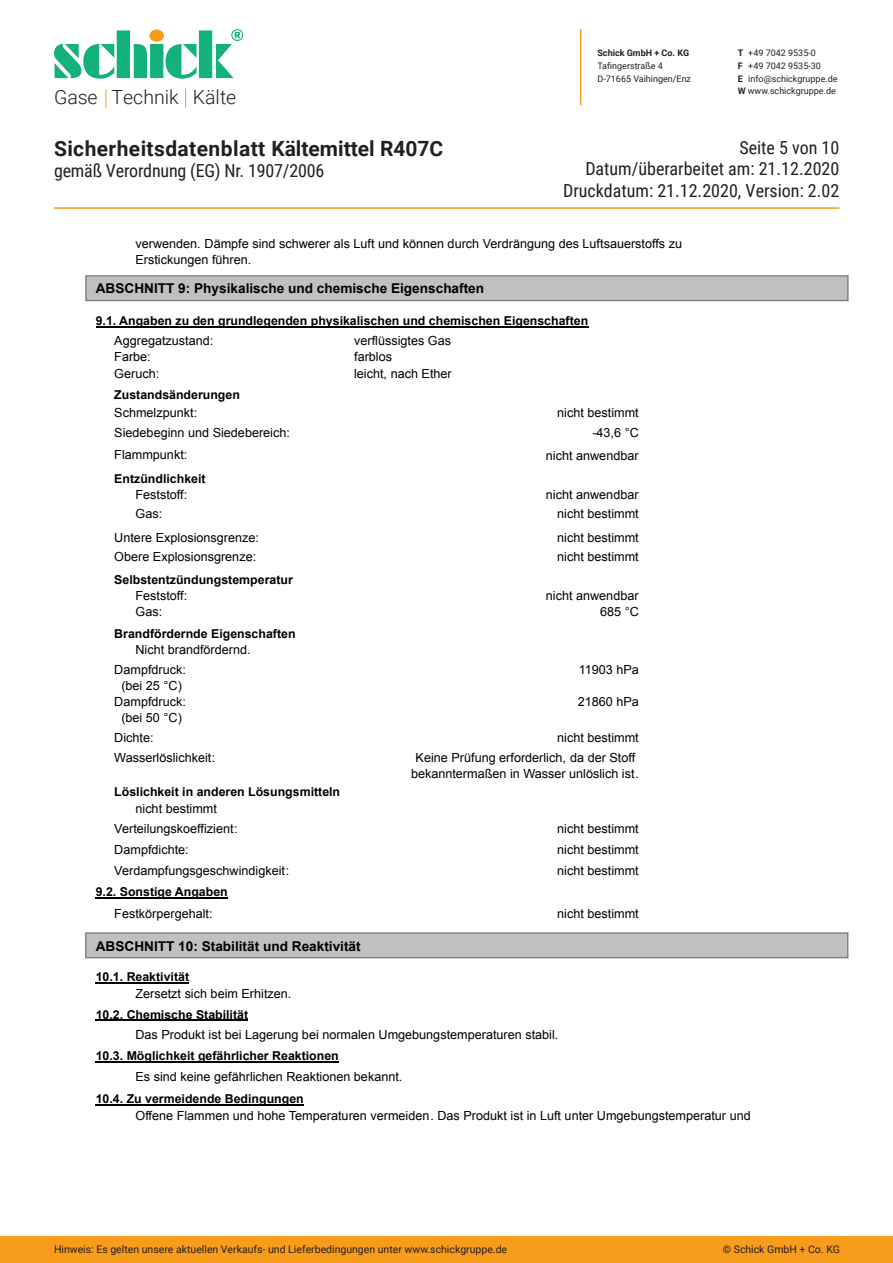
<style>
.page{position:relative;width:893px;height:1263px;background:#fff}
.page>*{position:absolute;margin:0;border:0;box-sizing:border-box;transform-origin:0 0}
.t1{font:700 21px "Roboto";letter-spacing:.02em;color:#231f20}
.t2{font:300 19.5px "Roboto";color:#231f20}
.t3{font:18px/21.6px "Roboto Condensed";color:#231f20;text-align:right}
.t4{font:700 13.5px "Arial";color:#000}
.t5{font:12.6px/16px "Arial";color:#000;text-align:center}
.t6{font:700 12.3px "Arial";color:#000}
.t7{font:10.5px "Roboto";color:#231f20}
.t8{font:9px/12.6px "Roboto";color:#231f20}
.t9{font:700 9px "Roboto";color:#231f20}
.s1{font-weight:700}
</style>
<div class="page">
<div style="left:0;top:1236px;width:893px;height:27px;background:#f89c1c"></div>
<hr style="left:580px;top:29px;width:1px;height:76px;background:#f89c1c">
<svg style="left:54px;top:29px;width:189px;height:50px"></svg>
<svg style="left:106px;top:89px;width:1px;height:19px"></svg>
<svg style="left:185px;top:89px;width:1px;height:19px"></svg>
<hr style="left:54px;top:207px;width:785px;height:2px;background:#f89c1c">
<div style="left:86px;top:276px;width:762px;height:25px;background:#c0c0c0"></div>
<div style="left:85px;top:275px;width:764px;height:26px;border:1px solid #808080"></div>
<div style="left:86px;top:933px;width:762px;height:25px;background:#c0c0c0"></div>
<div style="left:85px;top:932px;width:763px;height:26px;border:1px solid #808080"></div>
<hr style="left:96px;top:326px;width:492px;height:2px;background:#000">
<hr style="left:96px;top:897px;width:132px;height:1px;background:#000">
<hr style="left:96px;top:982px;width:93px;height:1px;background:#000">
<hr style="left:96px;top:1020px;width:152px;height:1px;background:#000">
<hr style="left:96px;top:1062px;width:243px;height:1px;background:#000">
<hr style="left:96px;top:1104px;width:208px;height:1px;background:#000">
<h2 class="t2" style="left:54px;top:84px;width:184px">Gase Technik Kälte</h2>
<h1 class="t1" style="left:54px;top:133px;width:391px">Sicherheitsdatenblatt Kältemittel R407C</h1>
<h3 class="t3" style="left:54px;top:159px;width:272px">gemäß Verordnung (EG) Nr. 1907/2006</h3>
<p class="t9" style="left:597px;top:47px;width:93px">Schick GmbH + Co. KG</p>
<p class="t8" style="left:597px;top:59px;width:95px">Tafingerstraße 4<br>D-71665 Vaihingen/Enz</p>
<p class="t8" style="left:738px;top:47px;width:101px"><span class="s1">T</span> +49 7042 9535-0<br><span class="s1">F</span> +49 7042 9535-30<br><span class="s1">E</span> info@schickgruppe.de<br><span class="s1">W</span> www.schickgruppe.de</p>
<h3 class="t3" style="left:563px;top:136px;width:278px">Seite 5 von 10<br>Datum/überarbeitet am: 21.12.2020<br>Druckdatum: 21.12.2020, Version: 2.02</h3>
<p class="t5" style="left:135px;top:236px;width:548px;text-align:left">verwenden. Dämpfe sind schwerer als Luft und können durch Verdrängung des Luftsauerstoffs zu<br>Erstickungen führen.</p>
<p class="t4" style="left:96px;top:280px;width:390px">ABSCHNITT 9: Physikalische und chemische Eigenschaften</p>
<p class="t6" style="left:96px;top:313px;width:494px">9.1. Angaben zu den grundlegenden physikalischen und chemischen Eigenschaften</p>
<p class="t5" style="left:114px;top:332px;width:101px">Aggregatzustand:</p>
<p class="t5" style="left:354px;top:332px;width:98px">verflüssigtes Gas</p>
<p class="t5" style="left:114px;top:349px;width:38px">Farbe:</p>
<p class="t5" style="left:354px;top:349px;width:39px">farblos</p>
<p class="t5" style="left:114px;top:365px;width:46px">Geruch:</p>
<p class="t5" style="left:354px;top:365px;width:99px">leicht, nach Ether</p>
<p class="t6" style="left:114px;top:386px;width:127px">Zustandsänderungen</p>
<p class="t5" style="left:114px;top:405px;width:84px">Schmelzpunkt:</p>
<p class="t5" style="left:557px;top:405px;width:83px">nicht bestimmt</p>
<p class="t5" style="left:114px;top:424px;width:177px">Siedebeginn und Siedebereich:</p>
<p class="t5" style="left:592px;top:424px;width:48px">-43,6 °C</p>
<p class="t5" style="left:114px;top:447px;width:75px">Flammpunkt:</p>
<p class="t5" style="left:546px;top:447px;width:94px">nicht anwendbar</p>
<p class="t6" style="left:114px;top:470px;width:93px">Entzündlichkeit</p>
<p class="t5" style="left:135px;top:486px;width:53px">Feststoff:</p>
<p class="t5" style="left:546px;top:487px;width:94px">nicht anwendbar</p>
<p class="t5" style="left:135px;top:505px;width:28px">Gas:</p>
<p class="t5" style="left:557px;top:505px;width:83px">nicht bestimmt</p>
<p class="t5" style="left:114px;top:530px;width:146px">Untere Explosionsgrenze:</p>
<p class="t5" style="left:557px;top:529px;width:83px">nicht bestimmt</p>
<p class="t5" style="left:114px;top:549px;width:143px">Obere Explosionsgrenze:</p>
<p class="t5" style="left:557px;top:549px;width:83px">nicht bestimmt</p>
<p class="t6" style="left:114px;top:571px;width:180px">Selbstentzündungstemperatur</p>
<p class="t5" style="left:135px;top:588px;width:53px">Feststoff:</p>
<p class="t5" style="left:546px;top:588px;width:94px">nicht anwendbar</p>
<p class="t5" style="left:135px;top:604px;width:28px">Gas:</p>
<p class="t5" style="left:600px;top:604px;width:40px">685 °C</p>
<p class="t5" style="left:135px;top:642px;width:117px">Nicht brandfördernd.</p>
<p class="t6" style="left:114px;top:625px;width:183px">Brandfördernde Eigenschaften</p>
<p class="t5" style="left:114px;top:662px;width:73px">Dampfdruck:</p>
<p class="t5" style="left:579px;top:662px;width:62px">11903 hPa</p>
<p class="t5" style="left:114px;top:678px;width:73px">(bei 25 °C)<br>Dampfdruck: (bei 50 °C)</p>
<p class="t5" style="left:578px;top:694px;width:63px">21860 hPa</p>
<p class="t5" style="left:114px;top:730px;width:41px">Dichte:</p>
<p class="t5" style="left:557px;top:730px;width:83px">nicht bestimmt</p>
<p class="t5" style="left:114px;top:749px;width:103px">Wasserlöslichkeit:</p>
<p class="t5" style="left:411px;top:749px;width:230px">Keine Prüfung erforderlich, da der Stoff bekanntermaßen in Wasser unlöslich ist.</p>
<p class="t6" style="left:114px;top:784px;width:227px">Löslichkeit in anderen Lösungsmitteln</p>
<p class="t5" style="left:114px;top:798px;width:125px;line-height:20px">nicht bestimmt<br>Verteilungskoeffizient:</p>
<p class="t5" style="left:557px;top:820px;width:83px">nicht bestimmt</p>
<p class="t5" style="left:114px;top:841px;width:76px">Dampfdichte:</p>
<p class="t5" style="left:557px;top:841px;width:83px">nicht bestimmt</p>
<p class="t5" style="left:114px;top:862px;width:176px">Verdampfungsgeschwindigkeit:</p>
<p class="t5" style="left:557px;top:863px;width:83px">nicht bestimmt</p>
<p class="t6" style="left:96px;top:883px;width:134px">9.2. Sonstige Angaben</p>
<p class="t5" style="left:114px;top:906px;width:100px">Festkörpergehalt:</p>
<p class="t5" style="left:557px;top:906px;width:83px">nicht bestimmt</p>
<p class="t4" style="left:96px;top:937px;width:266px">ABSCHNITT 10: Stabilität und Reaktivität</p>
<p class="t6" style="left:96px;top:968px;width:95px">10.1. Reaktivität</p>
<p class="t5" style="left:135px;top:986px;width:157px">Zersetzt sich beim Erhitzen.</p>
<p class="t6" style="left:96px;top:1006px;width:154px">10.2. Chemische Stabilität</p>
<p class="t5" style="left:135px;top:1027px;width:424px">Das Produkt ist bei Lagerung bei normalen Umgebungstemperaturen stabil.</p>
<p class="t6" style="left:96px;top:1048px;width:245px">10.3. Möglichkeit gefährlicher Reaktionen</p>
<p class="t5" style="left:135px;top:1069px;width:268px">Es sind keine gefährlichen Reaktionen bekannt.</p>
<p class="t5" style="left:135px;top:1107px;width:617px">Offene Flammen und hohe Temperaturen vermeiden. Das Produkt ist in Luft unter Umgebungstemperatur und</p>
<p class="t6" style="left:96px;top:1090px;width:210px">10.4. Zu vermeidende Bedingungen</p>
<p class="t7" style="left:54px;top:1241px;width:455px">Hinweis: Es gelten unsere aktuellen Verkaufs- und Lieferbedingungen unter www.schickgruppe.de</p>
<p class="t7" style="left:723px;top:1241px;width:119px">© Schick GmbH + Co. KG</p>
</div>
